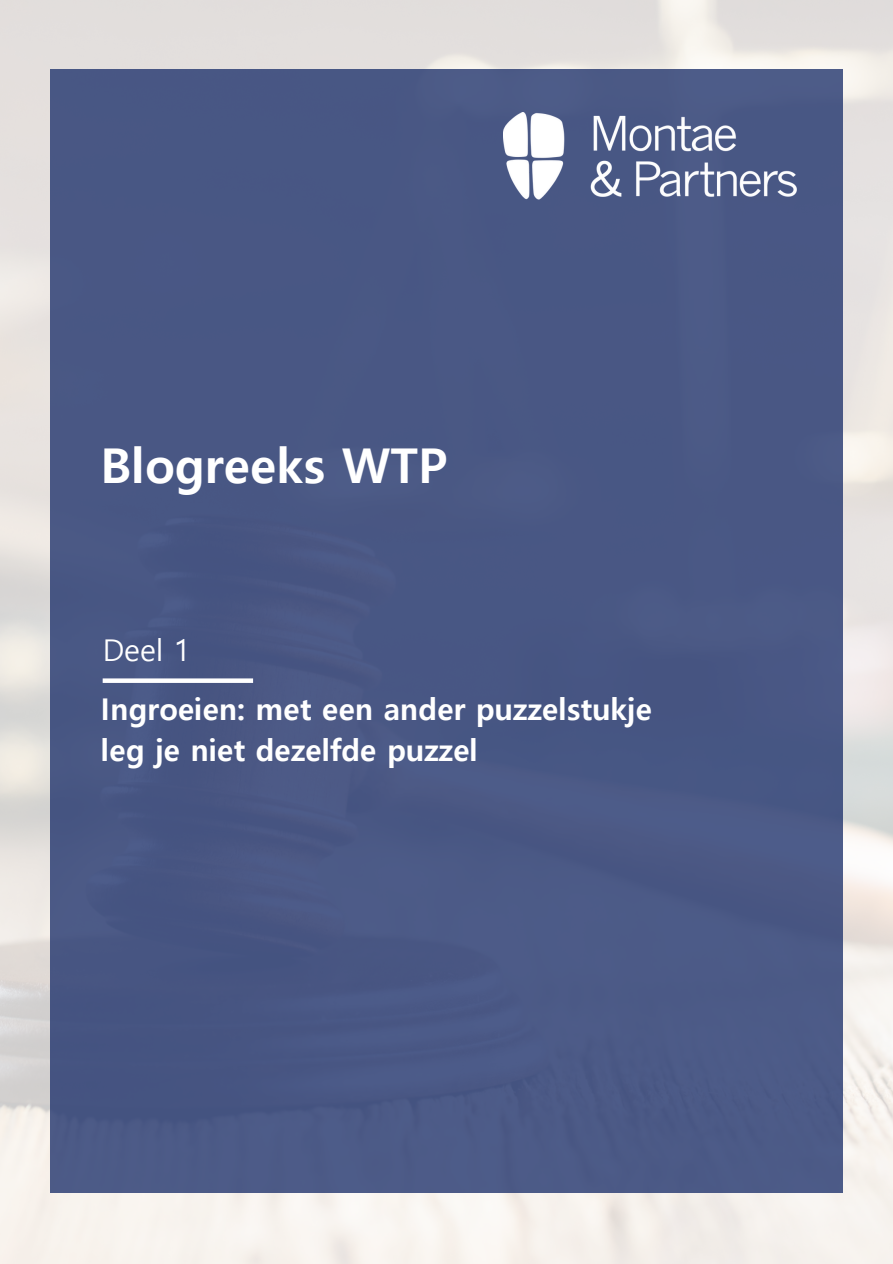
<style>
.page{position:relative;width:893px;height:1264px;background:#fff}
.page>*{position:absolute;margin:0;border:0;box-sizing:border-box;transform-origin:0 0}
.t1{font:700 48px "Malgun Gothic";color:#fff}
.t2{font:700 30px/41.7px "Malgun Gothic";color:#fff}
.t3{font:30px "Malgun Gothic";color:#fff}
</style>
<div class="page">
<img style="left:0;top:0;width:892px;height:1263px">
<div style="left:51px;top:70px;width:791px;height:1122px;background:#495784"></div>
<div style="left:103px;top:678px;width:150px;height:5px;background:#fff"></div>
<img style="left:503px;top:112px;width:294px;height:88px">
<p class="t1" style="left:101px;top:431px;width:348px">Blogreeks WTP</p>
<p class="t3" style="left:103px;top:628px;width:90px">Deel 1</p>
<h1 class="t2" style="left:101px;top:686px;width:552px">Ingroeien: met een ander puzzelstukje leg je niet dezelfde puzzel</h1>
</div>
